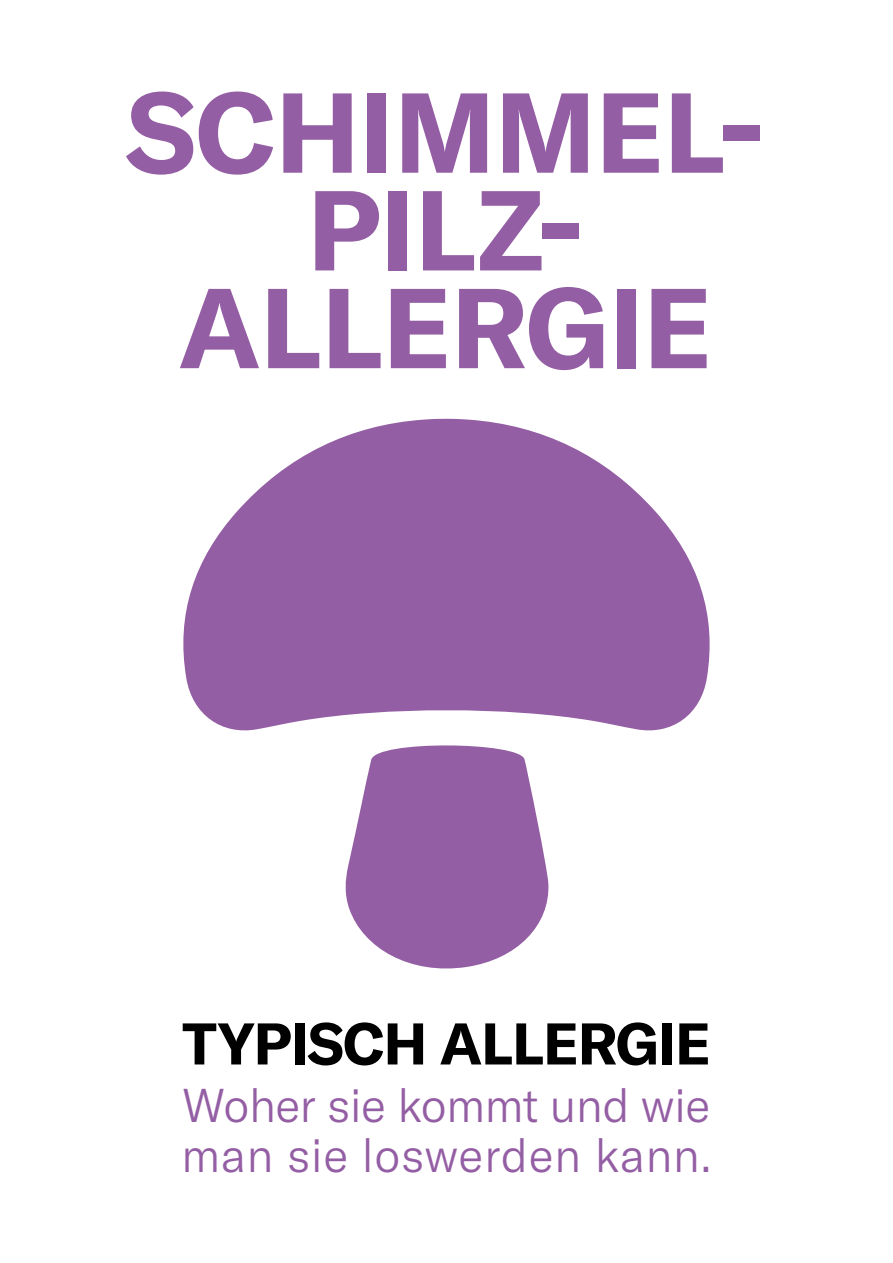
<style>
.page{position:relative;width:893px;height:1263px;background:#fff}
.page>*{position:absolute;margin:0;border:0;box-sizing:border-box;transform-origin:0 0}
.t1{font:700 111.75px/97.6px "GT America";letter-spacing:-.005em;color:#945ea4;text-align:center}
.t2{font:700 57.9px "GT America";letter-spacing:-.02em;color:#000}
.t3{font:300 46.65px/49.8px "GT America";color:#945ea4}
</style>
<div class="page">
<svg style="left:345px;top:745px;width:204px;height:224px;fill:#945ea4"></svg>
<svg style="left:183px;top:419px;width:527px;height:312px;fill:#945ea4"></svg>
<h1 class="t1" style="left:126px;top:83px;width:640px">SCHIMMEL-<br>PILZ-<br>ALLERGIE</h1>
<p class="t2" style="left:182px;top:1008px;width:530px">TYPISCH ALLERGIE</p>
<p class="t3" style="left:181px;top:1081px;width:532px">Woher sie kommt und wie man sie loswerden kann.</p>
</div>
